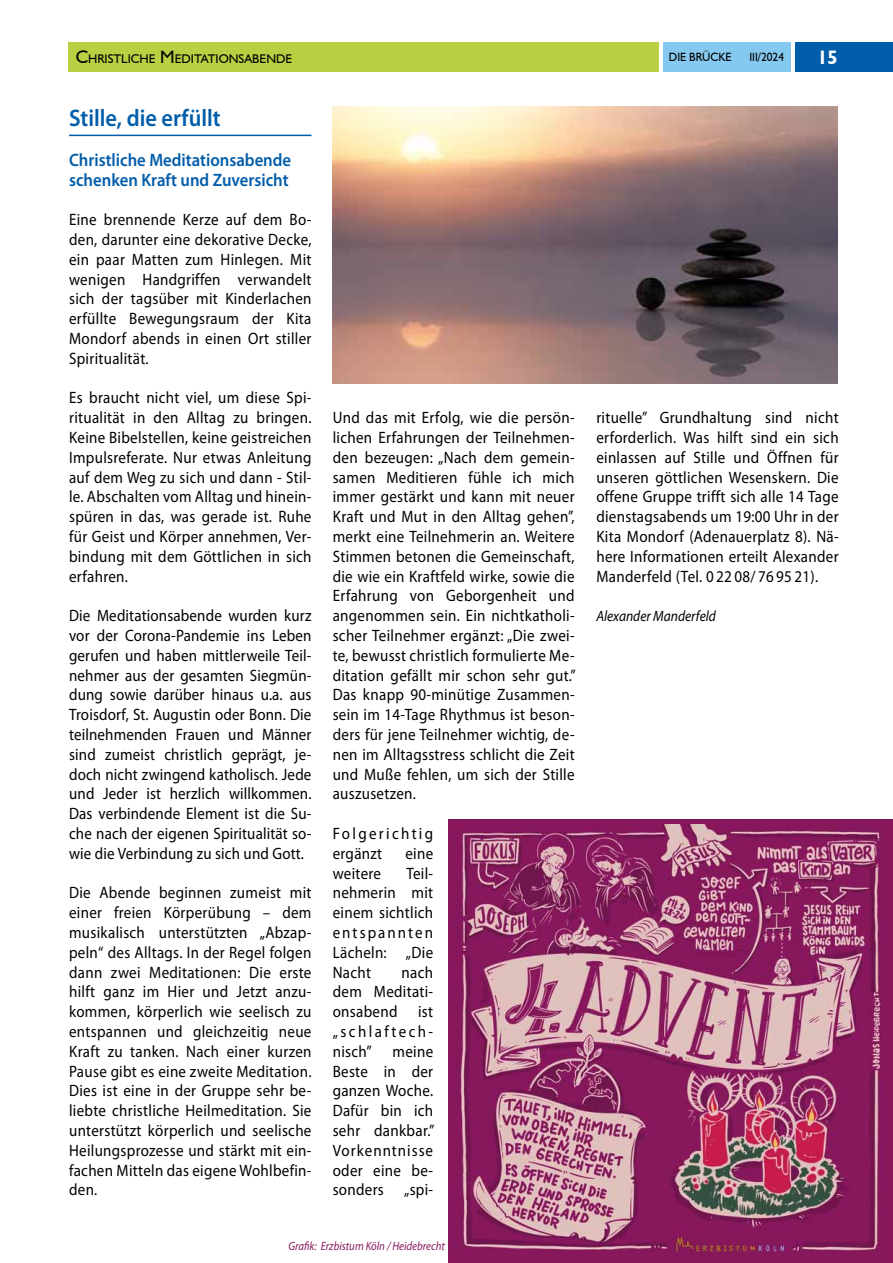
<style>
.page{position:relative;width:893px;height:1263px;background:#fff}
.page>*{position:absolute;margin:0;border:0;box-sizing:border-box;transform-origin:0 0}
.t1{font:600 24px "Myriad Pro";color:#005daa;scale:.93 1}
.t2{font:700 19.5px "Humanist 521 BT";color:#fff;scale:.95 1}
.t3{font:600 18px/19.8px "Myriad Pro";color:#005daa;scale:.93 1}
.t4{font:16.5px/19.8px "Myriad Pro";letter-spacing:.02em;color:#000;text-align:justify;scale:.91 1}
.t5{font:16.5px/19.8px "Myriad Pro";letter-spacing:.155em;color:#000;scale:.91 1}
.t6{font:italic 15px "Myriad Pro";color:#000;scale:.9 1}
.t7{font:12.6px "Humanist 521 BT";color:#000}
.t8{font:italic 12px "Myriad Pro";color:#88195d;scale:.9 1}
.t9{font:12px "Humanist 521 BT";color:#000;scale:.95 1}
.s1{font-size:18px}
</style>
<div class="page">
<div style="left:795px;top:42px;width:98px;height:30px;background:#005daa"></div>
<div style="left:664px;top:42px;width:127px;height:30px;background:#85c9f0"></div>
<div style="left:68px;top:42px;width:591px;height:30px;background:#bbcf43"></div>
<hr style="left:69px;top:135px;width:242px;height:1px;background:#005daa">
<img style="left:332px;top:106px;width:506px;height:277px">
<div style="left:448px;top:819px;width:445px;height:444px;background:#88175c"></div>
<img style="left:455px;top:824px;width:426px;height:428px">
<p class="t7" style="left:76px;top:51px;width:218px"><span class="s1">C</span>HRISTLICHE <span class="s1">M</span> EDITATIONSABENDE</p>
<p class="t9" style="left:669px;top:50px;width:68px">DIE BRÜCKE</p>
<p class="t9" style="left:749px;top:50px;width:38px">III/2024</p>
<p class="t2" style="left:817px;top:45px;width:23px">15</p>
<h1 class="t1" style="left:69px;top:103px;width:165px">Stille, die erfüllt</h1>
<p class="t3" style="left:69px;top:149px;width:240px">Christliche Meditationsabende schenken Kraft und Zuversicht</p>
<p class="t4" style="left:69px;top:209px;width:268px">Eine brennende Kerze auf dem Bo&shy;den, darunter eine dekorative Decke, ein paar Matten zum Hinlegen. Mit wenigen Handgriffen verwandelt sich der tagsüber mit Kinderlachen erfüllte Bewegungsraum der Kita Mondorf abends in einen Ort stiller Spiritualität.</p>
<p class="t4" style="left:69px;top:388px;width:268px">Es braucht nicht viel, um diese Spi&shy;ritualität in den Alltag zu bringen.<br>Keine Bibelstellen, keine geistreichen Impulsreferate. Nur etwas Anleitung auf dem Weg zu sich und dann - Stil&shy;le. Abschalten vom Alltag und hinein&shy;spüren in das, was gerade ist. Ruhe für Geist und Körper annehmen, Ver&shy;bindung mit dem Göttlichen in sich erfahren.</p>
<p class="t4" style="left:69px;top:605px;width:268px">Die Meditationsabende wurden kurz vor der Corona-Pandemie ins Leben gerufen und haben mittlerweile Teil&shy;nehmer aus der gesamten Siegmün&shy;dung sowie darüber hinaus u.a. aus Troisdorf, St. Augustin oder Bonn. Die teilnehmenden Frauen und Männer sind zumeist christlich geprägt, je&shy;doch nicht zwingend katholisch. Jede und Jeder ist herzlich willkommen.<br>Das verbindende Element ist die Su&shy;che nach der eigenen Spiritualität so&shy;wie die Verbindung zu sich und Gott.</p>
<p class="t4" style="left:69px;top:883px;width:268px">Die Abende beginnen zumeist mit einer freien Körperübung – dem musikalisch unterstützten „Abzap&shy;peln“ des Alltags. In der Regel folgen dann zwei Meditationen: Die erste hilft ganz im Hier und Jetzt anzu&shy;kommen, körperlich wie seelisch zu entspannen und gleichzeitig neue Kraft zu tanken. Nach einer kurzen Pause gibt es eine zweite Meditation.<br>Dies ist eine in der Gruppe sehr be&shy;liebte christliche Heilmeditation. Sie unterstützt körperlich und seelische Heilungsprozesse und stärkt mit ein&shy;fachen Mitteln das eigene Wohlbefin&shy;den.</p>
<p class="t4" style="left:333px;top:407px;width:269px">Und das mit Erfolg, wie die persön&shy;lichen Erfahrungen der Teilnehmen&shy;den bezeugen: „Nach dem gemein&shy;samen Meditieren fühle ich mich immer gestärkt und kann mit neuer Kraft und Mut in den Alltag gehen”, merkt eine Teilnehmerin an. Weitere Stimmen betonen die Gemeinschaft, die wie ein Kraftfeld wirke, sowie die Erfahrung von Geborgenheit und angenommen sein. Ein nichtkatholi&shy;scher Teilnehmer ergänzt: „Die zwei&shy;te, bewusst christlich formulierte Me&shy;ditation gefällt mir schon sehr gut.” Das knapp 90-minütige Zusammen&shy;sein im 14-Tage Rhythmus ist beson&shy;ders für jene Teilnehmer wichtig, de&shy;nen im Alltagsstress schlicht die Zeit und Muße fehlen, um sich der Stille auszusetzen.</p>
<p class="t5" style="left:333px;top:823px;width:112px">Folgerichtig ergänzt</p>
<p class="t4" style="left:405px;top:843px;width:32px">eine</p>
<p class="t4" style="left:333px;top:863px;width:112px;text-indent:74px">Teil&shy;nehmerin mit einem sichtlich entspannten Lächeln: „Die Nacht</p>
<p class="t4" style="left:333px;top:863px;width:55px">weitere</p>
<p class="t4" style="left:333px;top:962px;width:112px;text-indent:69px">nach dem Meditati&shy;onsabend</p>
<p class="t4" style="left:333px;top:1001px;width:112px;text-indent:85px">ist „schlaftech&shy;nisch”</p>
<p class="t4" style="left:333px;top:1041px;width:113px;text-indent:60px">meine Beste in der ganzen Woche.<br>Dafür bin ich sehr dankbar.” Vorkenntnisse oder eine be&shy;sonders „spi-</p>
<p class="t8" style="left:288px;top:1238px;width:175px">Grafik: Erzbistum Köln / Heidebrecht</p>
<p class="t4" style="left:596px;top:407px;width:268px">rituelle” Grundhaltung sind nicht erforderlich. Was hilft sind ein sich einlassen auf Stille und Öffnen für unseren göttlichen Wesenskern. Die offene Gruppe trifft sich alle 14 Tage dienstagsabends um 19:00 Uhr in der Kita Mondorf (Adenauerplatz 8). Nä&shy;here Informationen erteilt Alexander Manderfeld (Tel. 0 22 08/ 76 95 21).</p>
<p class="t6" style="left:596px;top:607px;width:134px">Alexander Manderfeld</p>
</div>
